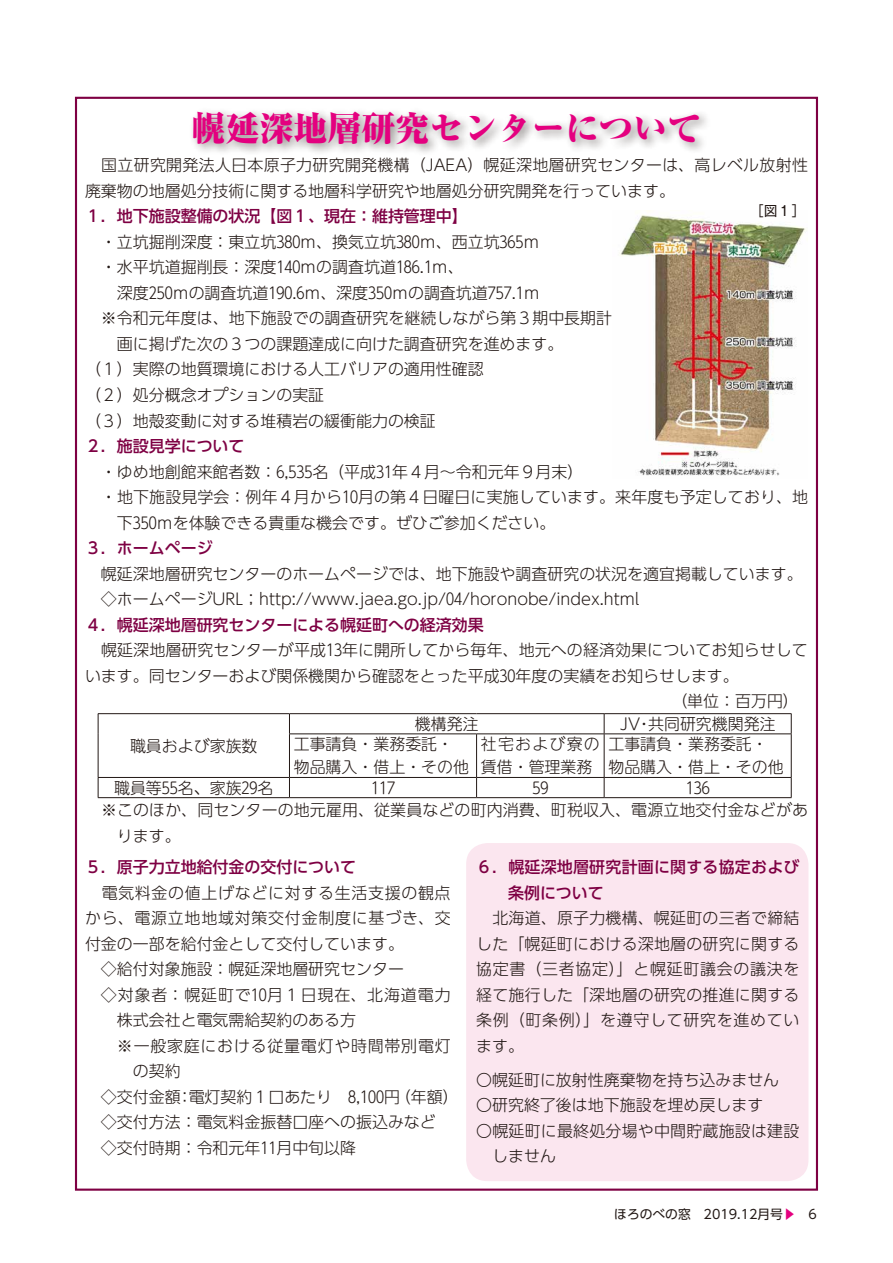
<style>
.page{position:relative;width:893px;height:1263px;background:#fff}
.page>*{position:absolute;margin:0;border:0;box-sizing:border-box;transform-origin:0 0}
.t1{font:800 expanded 34.05px "Ryumin Pr 6";color:#e4007f}
.t2{font:300 15.9px/25.5px "UD Shin Go Pr 6";color:#221815}
.t3{font:500 15.9px/25.5px "UD Shin Go Pr 6";color:#7e0043}
.t4{font:300 15.9px/23.4px "UD Shin M Go Pr 6";color:#221815}
.t5{font:300 15.9px "UD Shin Go Pr 6";letter-spacing:.05em;color:#221815}
.t6{font:300 15.9px "UD Shin Go Pr 6";letter-spacing:.045em;color:#221815}
.t7{font:300 15.9px "UD Shin Go Pr 6";letter-spacing:.055em;color:#221815}
.t8{font:300 15.9px/23.4px "UD Shin M Go Pr 6";letter-spacing:.08em;color:#221815}
.t9{font:13.8px "Gothic MB101 Pr 6";color:#221815}
.t10{font:12.75px "UD Shin Go Pr 6";color:#221815}
.s1{color:#e4007f}
</style>
<div class="page">
<div style="left:466px;top:843px;width:342px;height:338px;background:#fbe6ef;border-radius:21px"></div>
<div style="left:188px;top:107px;width:524px;height:50px;background:#221815;opacity:.5"></div>
<hr style="left:98px;top:713px;width:191px;height:1px;background:#221815">
<svg style="left:98px;top:714px;width:1px;height:20px"></svg>
<hr style="left:289px;top:713px;width:188px;height:1px;background:#221815">
<svg style="left:289px;top:714px;width:1px;height:19px"></svg>
<hr style="left:477px;top:713px;width:127px;height:1px;background:#221815">
<hr style="left:604px;top:713px;width:188px;height:1px;background:#221815">
<svg style="left:604px;top:714px;width:1px;height:19px"></svg>
<svg style="left:791px;top:714px;width:1px;height:19px"></svg>
<hr style="left:98px;top:734px;width:1px;height:43px;background:#221815">
<hr style="left:289px;top:733px;width:188px;height:1px;background:#221815">
<hr style="left:289px;top:734px;width:1px;height:43px;background:#221815">
<hr style="left:477px;top:733px;width:127px;height:1px;background:#221815">
<hr style="left:476px;top:734px;width:1px;height:43px;background:#221815">
<hr style="left:604px;top:733px;width:188px;height:1px;background:#221815">
<hr style="left:604px;top:734px;width:1px;height:43px;background:#221815">
<hr style="left:791px;top:734px;width:1px;height:43px;background:#221815">
<hr style="left:98px;top:777px;width:191px;height:1px;background:#221815">
<svg style="left:98px;top:778px;width:1px;height:19px"></svg>
<hr style="left:289px;top:777px;width:188px;height:1px;background:#221815">
<svg style="left:289px;top:778px;width:1px;height:19px"></svg>
<hr style="left:477px;top:777px;width:127px;height:1px;background:#221815">
<svg style="left:476px;top:778px;width:1px;height:19px"></svg>
<hr style="left:604px;top:777px;width:188px;height:1px;background:#221815">
<svg style="left:604px;top:778px;width:1px;height:19px"></svg>
<svg style="left:791px;top:778px;width:1px;height:19px"></svg>
<hr style="left:98px;top:797px;width:191px;height:1px;background:#221815">
<hr style="left:289px;top:797px;width:188px;height:1px;background:#221815">
<hr style="left:477px;top:797px;width:127px;height:1px;background:#221815">
<hr style="left:604px;top:797px;width:188px;height:1px;background:#221815">
<img style="left:620px;top:215px;width:186px;height:261px">
<h1 class="t1" style="left:191px;top:101px;width:512px">幌延深地層研究センターについて</h1>
<p class="t2" style="left:85px;top:152px;width:724px">　国立研究開発法人日本原子力研究開発機構（JAEA）幌延深地層研究センターは、高レベル放射性廃棄物の地層処分技術に関する地層科学研究や地層処分研究開発を行っています。</p>
<p class="t3" style="left:85px;top:203px;width:384px">１．地下施設整備の状況【図１、現在：維持管理中】</p>
<p class="t2" style="left:101px;top:229px;width:440px">・立坑掘削深度：東立坑380ｍ、換気立坑380ｍ、西立坑365ｍ</p>
<p class="t2" style="left:101px;top:254px;width:364px">・水平坑道掘削長：深度140ｍの調査坑道186.1ｍ、</p>
<p class="t2" style="left:101px;top:280px;width:440px">　深度250ｍの調査坑道190.6ｍ、深度350ｍの調査坑道757.1ｍ</p>
<p class="t2" style="left:101px;top:305px;width:513px">※令和元年度は、地下施設での調査研究を継続しながら第３期中長期計</p>
<p class="t2" style="left:117px;top:331px;width:448px">画に掲げた次の３つの課題達成に向けた調査研究を進めます。</p>
<p class="t2" style="left:85px;top:356px;width:400px">（１）実際の地質環境における人工バリアの適用性確認</p>
<p class="t2" style="left:85px;top:382px;width:241px">（２）処分概念オプションの実証</p>
<p class="t2" style="left:85px;top:407px;width:352px">（３）地殻変動に対する堆積岩の緩衝能力の検証</p>
<p class="t3" style="left:85px;top:433px;width:161px">２．施設見学について</p>
<p class="t2" style="left:101px;top:458px;width:484px">・ゆめ地創館来館者数：6,535名（平成31年4月～令和元年9月末）</p>
<p class="t2" style="left:101px;top:484px;width:709px">・地下施設見学会：例年4月から10月の第4日曜日に実施しています。来年度も予定しており、地</p>
<p class="t2" style="left:117px;top:509px;width:440px">下３５０ｍを体験できる貴重な機会です。ぜひご参加ください。</p>
<p class="t3" style="left:85px;top:535px;width:129px">３．ホームページ</p>
<p class="t2" style="left:85px;top:560px;width:719px">　幌延深地層研究センターのホームページでは、地下施設や調査研究の状況を適宜掲載しています。　◇ホームページURL；http://www.jaea.go.jp/04/horonobe/index.html</p>
<p class="t3" style="left:85px;top:611px;width:400px">４．幌延深地層研究センターによる幌延町への経済効果</p>
<p class="t2" style="left:85px;top:637px;width:724px">　幌延深地層研究センターが平成１３年に開所してから毎年、地元への経済効果についてお知らせして</p>
<p class="t2" style="left:85px;top:662px;width:655px">います。同センターおよび関係機関から確認をとった平成３０年度の実績をお知らせします。</p>
<p class="t2" style="left:671px;top:688px;width:129px">（単位：百万円）</p>
<p class="t4" style="left:130px;top:733px;width:129px">職員および家族数</p>
<p class="t9" style="left:750px;top:200px;width:57px">［図１］</p>
<p class="t4" style="left:415px;top:711px;width:65px">機構発注</p>
<p class="t4" style="left:620px;top:711px;width:157px">JV・共同研究機関発注</p>
<p class="t4" style="left:294px;top:731px;width:177px">工事請負・業務委託・物品購入・借上・その他</p>
<p class="t8" style="left:481px;top:731px;width:121px">社宅および寮の賃借・管理業務</p>
<p class="t4" style="left:608px;top:731px;width:177px">工事請負・業務委託・物品購入・借上・その他</p>
<p class="t4" style="left:114px;top:775px;width:161px">職員等55名、家族29名</p>
<p class="t4" style="left:371px;top:775px;width:25px">１１ ７</p>
<p class="t4" style="left:532px;top:775px;width:9px">５９</p>
<p class="t4" style="left:686px;top:775px;width:25px">１３６</p>
<p class="t2" style="left:117px;top:797px;width:693px;text-indent:-16px">※このほか、同センターの地元雇用、従業員などの町内消費、町税収入、電源立地交付金などがあります。</p>
<p class="t3" style="left:85px;top:854px;width:273px">５．原子力立地給付金の交付について</p>
<p class="t6" style="left:85px;top:880px;width:367px">　電気料金の値上げなどに対する生活支援の観点</p>
<p class="t5" style="left:85px;top:905px;width:367px">から、電源立地地域対策交付金制度に基づき、交</p>
<p class="t2" style="left:85px;top:930px;width:320px">付金の一部を給付金として交付しています。</p>
<p class="t2" style="left:101px;top:956px;width:304px">◇給付対象施設：幌延深地層研究センター</p>
<p class="t7" style="left:101px;top:982px;width:351px">◇対象者：幌延町で10月１日現在、北海道電力</p>
<p class="t2" style="left:117px;top:1007px;width:241px">株式会社と電気需給契約のある方</p>
<p class="t5" style="left:117px;top:1033px;width:335px">※一般家庭における従量電灯や時間帯別電灯</p>
<p class="t2" style="left:133px;top:1058px;width:49px">の契約</p>
<p class="t2" style="left:101px;top:1083px;width:359px">◇交付金額：電灯契約1 口あたり　8,100円（年額）</p>
<p class="t2" style="left:101px;top:1109px;width:336px">◇交付方法：電気料金振替口座への振込みなど</p>
<p class="t2" style="left:101px;top:1134px;width:257px">◇交付時期：令和元年11月中旬以降</p>
<p class="t3" style="left:508px;top:854px;width:293px;text-indent:-32px">６．幌延深地層研究計画に関する協定および条例について</p>
<p class="t2" style="left:476px;top:905px;width:325px;text-align:justify">　北海道、原子力機構、幌延町の三者で締結した「幌延町における深地層の研究に関する協定書（三者協定）」と幌延町議会の議決を経て施行した「深地層の研究の推進に関する条例（町条例）」を遵守して研究を進めています。</p>
<p class="t2" style="left:476px;top:1066px;width:304px">〇幌延町に放射性廃棄物を持ち込みません</p>
<p class="t2" style="left:476px;top:1092px;width:289px">〇研究終了後は地下施設を埋め戻します</p>
<p class="t2" style="left:476px;top:1117px;width:325px">〇幌延町に最終処分場や中間貯蔵施設は建設</p>
<p class="t2" style="left:492px;top:1143px;width:65px">しません</p>
<p class="t10" style="left:614px;top:1204px;width:204px">ほろのべの窓　2019.12月号<span class="s1">▶</span>　6</p>
</div>
